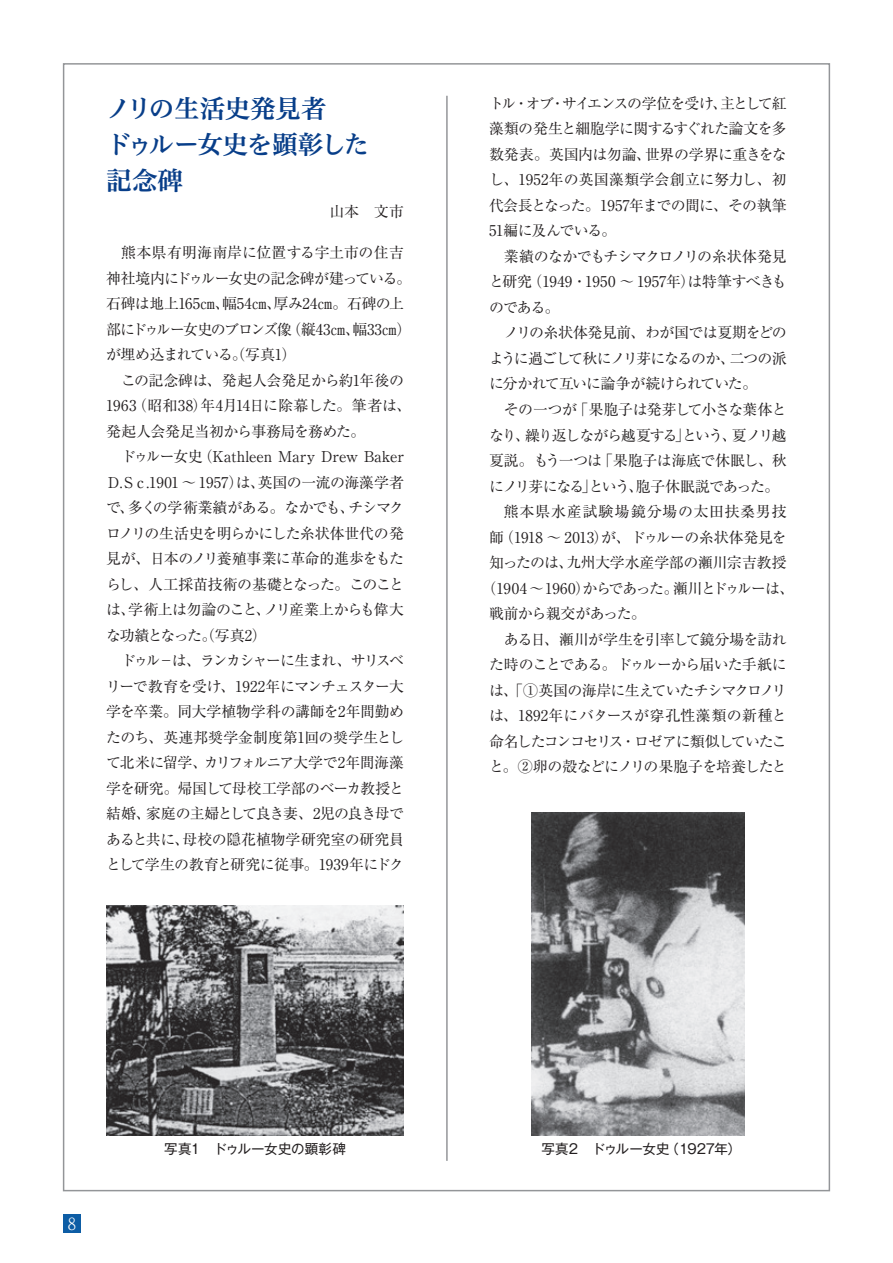
<style>
.page{position:relative;width:893px;height:1263px;background:#fff}
.page>*{position:absolute;margin:0;border:0;box-sizing:border-box;transform-origin:0 0}
.t1{font:25.5px/36.2px "Hiragino UD Serif Std W6 90 pv RKSJ H";letter-spacing:-.015em;color:#083e89}
.t2{font:16.2px "UD Reimin Pr 6 Regular 90 pv RKSJ H";color:#fff;scale:.83 1}
.t3{font:14.85px/25.5px "Ryumin Upr Regular 90 pv RKSJ H";letter-spacing:-.035em;color:#231f20;text-align:justify}
.t4{font:14.85px "Ryumin Upr Regular 90 pv RKSJ H";letter-spacing:-.07em;color:#231f20}
.t5{font:14.85px "Ryumin Upr Regular 90 pv RKSJ H";letter-spacing:-.095em;color:#231f20}
.t6{font:14.85px "Ryumin Upr Regular 90 pv RKSJ H";letter-spacing:-.075em;color:#231f20}
.t7{font:14.85px "Ryumin Upr Regular 90 pv RKSJ H";letter-spacing:.015em;color:#231f20}
.t8{font:14.85px "Ryumin Upr Regular 90 pv RKSJ H";letter-spacing:-.09em;color:#231f20}
.t9{font:14.85px "Ryumin Upr Regular 90 pv RKSJ H";letter-spacing:.055em;color:#231f20}
.t10{font:13.5px "Gothic MB101 Upr Regular 90 pv RKSJ H";letter-spacing:.005em;color:#231f20}
</style>
<div class="page">
<hr style="left:446px;top:96px;width:1px;height:1065px;background:#939598">
<div style="left:64px;top:1215px;width:17px;height:18px;background:#0d5da5"></div>
<img style="left:106px;top:906px;width:298px;height:229px">
<img style="left:531px;top:812px;width:213px;height:323px">
<h1 class="t1" style="left:106px;top:94px;width:265px">ノリの生活史発見者<br>ドゥルー女史を顕彰した記念碑</h1>
<p class="t3" style="left:329px;top:201px;width:76px">山本　文市</p>
<p class="t3" style="left:106px;top:242px;width:307px;text-align:left;text-indent:15px">熊本県有明海南岸に位置する宇土市の住吉神社境内にドゥルー女史の記念碑が建っている。石碑は地上165㎝、幅54㎝、厚み24㎝。石碑の上部にドゥルー女史のブロンズ像（縦43㎝、幅33㎝）が埋め込まれている。（写真1）</p>
<p class="t3" style="left:106px;top:369px;width:307px;text-align:left;text-indent:15px">この記念碑は、発起人会発足から約1年後の<br>1963（昭和38）年4月14日に除幕した。筆者は、発起人会発足当初から事務局を務めた。</p>
<p class="t3" style="left:106px;top:446px;width:299px;text-indent:15px">ドゥルー女史（Kathleen Mary Drew BakerＤ.Ｓｃ.1901 ～ 1957）は、英国の一流の海藻学者で、多くの学術業績がある。なかでも、チシマクロノリの生活史を明らかにした糸状体世代の発見が、日本のノリ養殖事業に革命的進歩をもたらし、人工採苗技術の基礎となった。このことは、学術上は勿論のこと、ノリ産業上からも偉大な功績となった。（写真2）</p>
<p class="t3" style="left:106px;top:650px;width:299px;text-indent:15px">ドゥル－は、ランカシャーに生まれ、サリスベリーで教育を受け、1922年にマンチェスター大学を卒業。同大学植物学科の講師を2年間勤めたのち、英連邦奨学金制度第1回の奨学生として北米に留学、カリフォルニア大学で2年間海藻学を研究。帰国して母校工学部のベーカ教授と結婚、家庭の主婦として良き妻、2児の良き母であると共に、母校の隠花植物学研究室の研究員として学生の教育と研究に従事。1939年にドク</p>
<p class="t3" style="left:489px;top:93px;width:299px">トル・オブ・サイエンスの学位を受け、主として紅藻類の発生と細胞学に関するすぐれた論文を多数発表。英国内は勿論、世界の学界に重きをなし、1952年の英国藻類学会創立に努力し、初代会長となった。1957年までの間に、その執筆51編に及んでいる。</p>
<p class="t3" style="left:489px;top:246px;width:299px;text-indent:15px">業績のなかでもチシマクロノリの糸状体発見と研究（1949・1950 ～ 1957年）は特筆すべきものである。</p>
<p class="t3" style="left:489px;top:322px;width:299px;text-indent:15px">ノリの糸状体発見前、わが国では夏期をどのように過ごして秋にノリ芽になるのか、二つの派に分かれて互いに論争が続けられていた。</p>
<p class="t3" style="left:504px;top:399px;width:284px">その一つが「果胞子は発芽して小さな葉体と</p>
<p class="t5" style="left:489px;top:429px;width:299px">なり、繰り返しながら越夏する」という、夏ノリ越</p>
<p class="t3" style="left:489px;top:450px;width:299px">夏説。もう一つは「果胞子は海底で休眠し、秋</p>
<p class="t6" style="left:489px;top:480px;width:292px">にノリ芽になる」という、胞子休眠説であった。</p>
<p class="t9" style="left:504px;top:506px;width:284px">熊本県水産試験場鏡分場の太田扶桑男技</p>
<p class="t3" style="left:489px;top:526px;width:299px">師（1918 ～ 2013）が、ドゥルーの糸状体発見を</p>
<p class="t3" style="left:489px;top:552px;width:299px">知ったのは、九州大学水産学部の瀬川宗吉教授</p>
<p class="t4" style="left:481px;top:582px;width:314px">（1904 ～1960）からであった。瀬川とドゥルーは、</p>
<p class="t3" style="left:489px;top:603px;width:158px">戦前から親交があった。</p>
<p class="t3" style="left:504px;top:628px;width:284px">ある日、瀬川が学生を引率して鏡分場を訪れ</p>
<p class="t3" style="left:489px;top:654px;width:299px">た時のことである。ドゥルーから届いた手紙に</p>
<p class="t3" style="left:489px;top:679px;width:299px">は、「①英国の海岸に生えていたチシマクロノリ</p>
<p class="t7" style="left:489px;top:710px;width:299px">は、1892年にバタースが穿孔性藻類の新種と</p>
<p class="t8" style="left:489px;top:735px;width:299px">命名したコンコセリス・ロゼアに類似していたこ</p>
<p class="t3" style="left:489px;top:756px;width:299px">と。②卵の殻などにノリの果胞子を培養したと</p>
<p class="t2" style="left:68px;top:1218px;width:11px">8</p>
<p class="t10" style="left:164px;top:1143px;width:183px">写真1　ドゥルー女史の顕彰碑</p>
<p class="t10" style="left:541px;top:1143px;width:201px">写真2　ドゥルー女史（1927年）</p>
</div>
